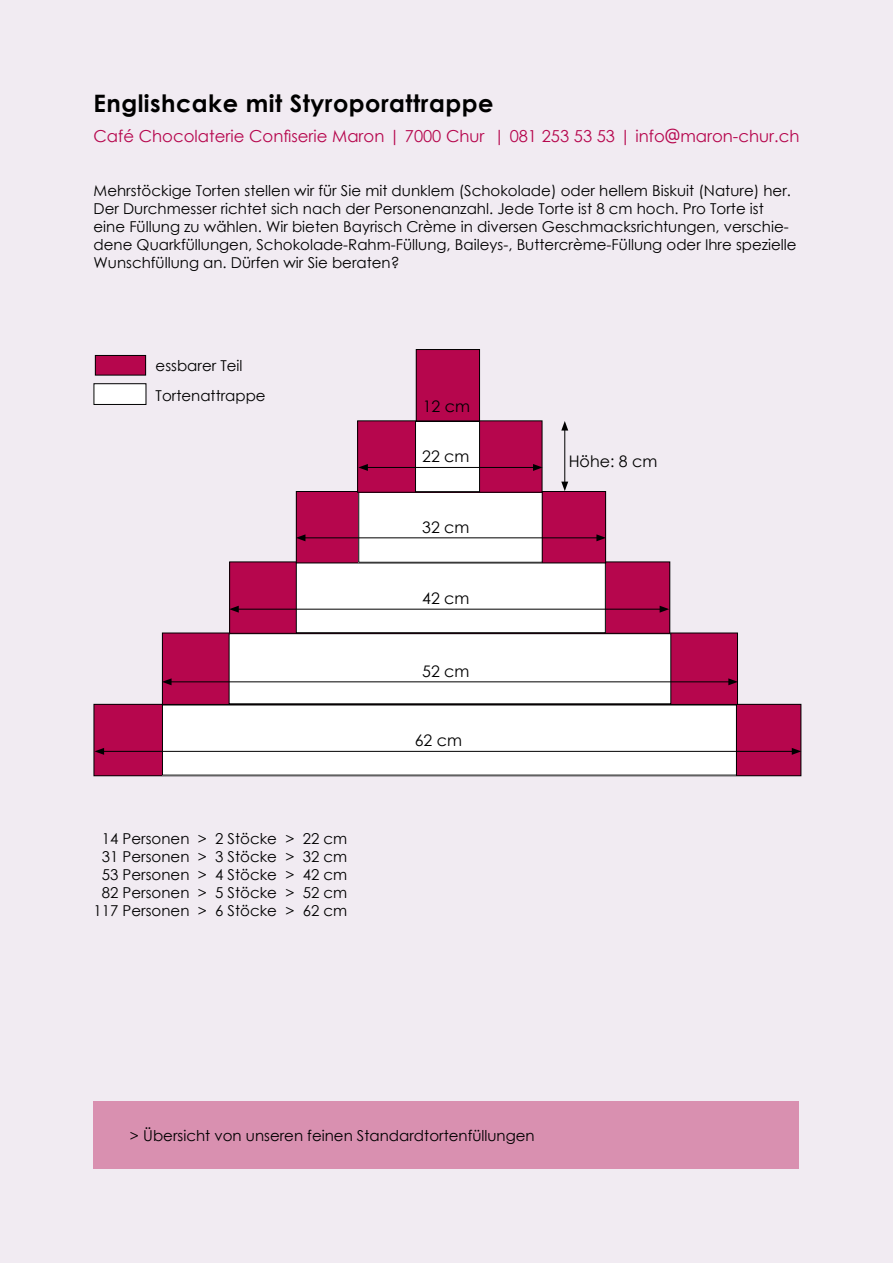
<style>
.page{position:relative;width:893px;height:1263px;background:#f1ebf2}
.page>*{position:absolute;margin:0;border:0;box-sizing:border-box;transform-origin:0 0}
.t1{font:700 24px "Century Gothic";letter-spacing:.02em;color:#000}
.t2{font:16.5px "Century Gothic";color:#b6064d}
.t3{font:15.9px "Century Gothic";color:#000}
.t4{font:15px/18px "Century Gothic";color:#000}
.s1{font-family:"Inter"}
</style>
<div class="page">
<div style="left:94px;top:704px;width:707px;height:72px;background:#b6064d"></div>
<div style="left:94px;top:704px;width:707px;height:72px;border:1px solid #000"></div>
<div style="left:162px;top:705px;width:574px;height:70px;background:#fff"></div>
<hr style="left:102px;top:751px;width:692px;height:1px;background:#000">
<svg style="left:95px;top:748px;width:9px;height:7px"></svg>
<svg style="left:792px;top:748px;width:9px;height:7px"></svg>
<div style="left:162px;top:633px;width:575px;height:71px;background:#b6064d"></div>
<div style="left:162px;top:633px;width:576px;height:72px;border:1px solid #000"></div>
<div style="left:229px;top:634px;width:442px;height:70px;background:#fff"></div>
<hr style="left:169px;top:681px;width:562px;height:1px;background:#000">
<svg style="left:162px;top:678px;width:10px;height:7px"></svg>
<svg style="left:728px;top:678px;width:10px;height:7px"></svg>
<div style="left:230px;top:562px;width:440px;height:71px;background:#b6064d"></div>
<div style="left:229px;top:561px;width:441px;height:73px;border:1px solid #000"></div>
<div style="left:296px;top:563px;width:309px;height:70px;background:#fff"></div>
<div style="left:296px;top:562px;width:310px;height:71px;border:1px solid #000"></div>
<hr style="left:236px;top:609px;width:426px;height:1px;background:#000">
<svg style="left:229px;top:606px;width:10px;height:7px"></svg>
<svg style="left:660px;top:606px;width:9px;height:7px"></svg>
<div style="left:296px;top:491px;width:310px;height:72px;background:#b6064d"></div>
<div style="left:296px;top:491px;width:310px;height:72px;border:1px solid #000"></div>
<div style="left:359px;top:492px;width:183px;height:70px;background:#fff"></div>
<div style="left:358px;top:492px;width:185px;height:71px;border:1px solid #000"></div>
<hr style="left:303px;top:537px;width:296px;height:1px;background:#000">
<svg style="left:296px;top:534px;width:9px;height:7px"></svg>
<svg style="left:596px;top:534px;width:10px;height:7px"></svg>
<div style="left:358px;top:421px;width:184px;height:71px;background:#b6064d"></div>
<div style="left:357px;top:420px;width:185px;height:73px;border:1px solid #000"></div>
<div style="left:415px;top:421px;width:65px;height:71px;background:#fff"></div>
<div style="left:415px;top:421px;width:65px;height:71px;border:1px solid #000"></div>
<hr style="left:365px;top:467px;width:170px;height:1px;background:#000">
<svg style="left:358px;top:464px;width:10px;height:7px"></svg>
<svg style="left:533px;top:464px;width:10px;height:7px"></svg>
<div style="left:416px;top:349px;width:64px;height:72px;background:#b6064d"></div>
<div style="left:416px;top:349px;width:64px;height:72px;border:1px solid #000"></div>
<div style="left:95px;top:355px;width:51px;height:20px;background:#b6064d"></div>
<div style="left:95px;top:355px;width:51px;height:20px;border:1px solid #000"></div>
<div style="left:94px;top:384px;width:52px;height:20px;background:#fff"></div>
<div style="left:94px;top:383px;width:52px;height:22px;border:1px solid #000"></div>
<div style="left:94px;top:1102px;width:705px;height:67px;background:#d990b0"></div>
<hr style="left:564px;top:428px;width:1px;height:56px;background:#000">
<svg style="left:561px;top:421px;width:7px;height:9px"></svg>
<svg style="left:561px;top:482px;width:7px;height:9px"></svg>
<p class="t1" style="left:94px;top:85px;width:401px">Englishcake mit Styroporattrappe</p>
<p class="t2" style="left:94px;top:124px;width:707px">Café Chocolaterie Confiserie Maron | 7000 Chur | 081 253 53 53 | info<span class="s1">@</span>maron-chur.ch</p>
<p class="t4" style="left:94px;top:181px;width:705px">Mehrstöckige Torten stellen wir für Sie mit dunklem (Schokolade) oder hellem Biskuit (Nature) her.<br>Der Durchmesser richtet sich nach der Personenanzahl. Jede Torte ist 8 cm hoch. Pro Torte ist eine Füllung zu wählen. Wir bieten Bayrisch Crème in diversen Geschmacksrichtungen, verschie&shy;dene Quarkfüllungen, Schokolade-Rahm-Füllung, Baileys-, Buttercrème-Füllung oder Ihre spezielle Wunschfüllung an. Dürfen wir Sie beraten?</p>
<p class="t4" style="left:156px;top:356px;width:88px">essbarer Teil</p>
<p class="t4" style="left:156px;top:386px;width:112px">Tortenattrappe</p>
<p class="t4" style="left:102px;top:829px;width:247px">14 Personen &gt; 2 Stöcke &gt; 22 cm</p>
<p class="t4" style="left:102px;top:847px;width:247px">31 Personen &gt; 3 Stöcke &gt; 32 cm</p>
<p class="t4" style="left:102px;top:865px;width:247px">53 Personen &gt; 4 Stöcke &gt; 42 cm</p>
<p class="t4" style="left:102px;top:883px;width:247px">82 Personen &gt; 5 Stöcke &gt; 52 cm</p>
<p class="t4" style="left:94px;top:901px;width:255px">117 Personen &gt; 6 Stöcke &gt; 62 cm</p>
<p class="t3" style="left:423px;top:395px;width:49px">12 cm</p>
<p class="t3" style="left:422px;top:445px;width:49px">22 cm</p>
<p class="t3" style="left:422px;top:516px;width:49px">32 cm</p>
<p class="t3" style="left:422px;top:587px;width:49px">42 cm</p>
<p class="t3" style="left:422px;top:660px;width:49px">52 cm</p>
<p class="t3" style="left:415px;top:729px;width:49px">62 cm</p>
<p class="t3" style="left:569px;top:450px;width:90px">Höhe: 8 cm</p>
<p class="t4" style="left:130px;top:1126px;width:406px">&gt; Übersicht von unseren feinen Standardtortenfüllungen</p>
</div>
